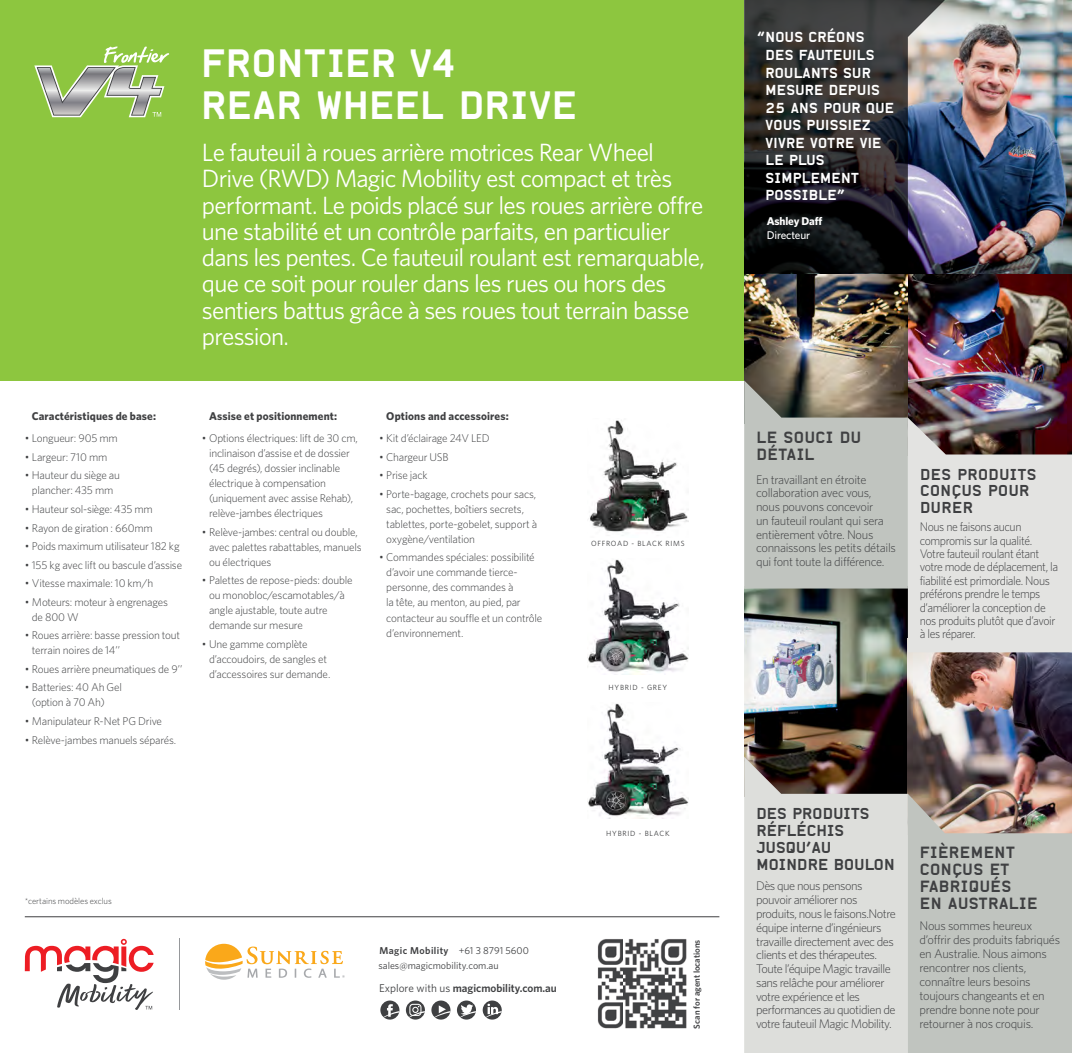
<style>
.page{position:relative;width:1072px;height:1053px;background:#fff}
.page>*{position:absolute;margin:0;border:0;box-sizing:border-box;transform-origin:0 0}
.t1{font:37.5px/41.2px "Alpha Headline";letter-spacing:-.03em;color:#fff}
.t2{font:25px/26.2px "Whitney";letter-spacing:-.035em;color:#fff}
.t3{font:15.38px/16.9px "Alpha Headline";letter-spacing:-.01em;color:#3f4042}
.t4{font:15px/16.9px "Alpha Headline";letter-spacing:-.03em;color:#3f4042}
.t5{font:15px/16.2px "Alpha Headline";letter-spacing:-.01em;color:#3f4042}
.t6{font:13.75px/17.5px "Alpha Headline";letter-spacing:-.025em;color:#fff}
.t7{font:300 12.5px/13.8px "Whitney";letter-spacing:-.035em;color:#3f4042}
.t8{font:300 12.5px/13.4px "Whitney";letter-spacing:-.035em;color:#3f4042;scale:.95 1}
.t9{font:300 11.25px/15px "Whitney";letter-spacing:-.02em;color:#3f4042}
.t10{font:700 11.25px "Whitney";letter-spacing:.01em;color:#3f4042}
.t11{font:600 11.25px "Whitney";color:#3f4042}
.t12{font:700 11.25px "Whitney";letter-spacing:-.015em;color:#fff}
.t13{font:500 11.25px "Whitney";letter-spacing:-.015em;color:#fff}
.t14{font:10px/15px "Whitney";color:#3f4042}
.t15{font:300 8.75px "Whitney";letter-spacing:-.01em;color:#3f4042}
.t16{font:600 8.75px "Whitney";color:#3f4042}
.t17{font:7.5px "Whitney";letter-spacing:.1em;color:#3f4042}
.s1{font-weight:600}
.s2{font-weight:400}
</style>
<div class="page">
<div style="left:0;top:0;width:745px;height:380px;background:#8dc63f"></div>
<img style="left:744px;top:652px;width:164px;height:104px">
<img style="left:908px;top:273px;width:164px;height:107px">
<img style="left:908px;top:652px;width:164px;height:141px">
<img style="left:744px;top:273px;width:164px;height:107px">
<img style="left:955px;top:0;width:117px;height:273px">
<img style="left:744px;top:380px;width:328px;height:272px">
<svg style="left:744px;top:756px;width:164px;height:296px;background:#c9c8c5"></svg>
<svg style="left:908px;top:793px;width:164px;height:259px;background:#bcbcb6"></svg>
<img style="left:744px;top:0;width:211px;height:273px">
<svg style="left:25px;top:938px;width:129px;height:72px"></svg>
<hr style="left:179px;top:938px;width:1px;height:71px;background:#96989b">
<svg style="left:406px;top:1000px;width:19px;height:19px"></svg>
<svg style="left:431px;top:1000px;width:19px;height:19px"></svg>
<svg style="left:457px;top:1000px;width:19px;height:19px"></svg>
<svg style="left:483px;top:1000px;width:19px;height:19px"></svg>
<svg style="left:380px;top:1000px;width:19px;height:19px"></svg>
<svg style="left:409px;top:1003px;width:16px;height:14px"></svg>
<svg style="left:434px;top:1005px;width:16px;height:12px"></svg>
<svg style="left:460px;top:1004px;width:16px;height:13px"></svg>
<svg style="left:486px;top:1003px;width:16px;height:14px"></svg>
<svg style="left:383px;top:1004px;width:16px;height:13px"></svg>
<img style="left:597px;top:939px;width:90px;height:90px">
<svg style="left:205px;top:943px;width:140px;height:36px"></svg>
<hr style="left:25px;top:916px;width:694px;height:1px;background:#3f4042">
<svg style="left:34px;top:47px;width:135px;height:70px"></svg>
<img style="left:590px;top:420px;width:99px;height:116px">
<img style="left:587px;top:559px;width:102px;height:115px">
<img style="left:587px;top:703px;width:102px;height:115px">
<h1 class="t1" style="left:200px;top:42px;width:379px">FRONTIER V4<br>REAR WHEEL DRIVE</h1>
<p class="t2" style="left:202px;top:138px;width:504px">Le fauteuil à roues arrière motrices Rear Wheel Drive (RWD) Magic Mobility est compact et très performant. Le poids placé sur les roues arrière offre une stabilité et un contrôle parfaits, en particulier dans les pentes. Ce fauteuil roulant est remarquable, que ce soit pour rouler dans les rues ou hors des sentiers battus grâce à ses roues tout terrain basse pression.</p>
<p class="t10" style="left:32px;top:409px;width:126px">Caractéristiques de base:</p>
<p class="t9" style="left:25px;top:430px;width:94px">• Longueur: 905 mm</p>
<p class="t9" style="left:25px;top:449px;width:84px">• Largeur: 710 mm</p>
<p class="t9" style="left:25px;top:467px;width:97px;text-align:center">• Hauteur du siège au plancher: 435 mm</p>
<p class="t9" style="left:25px;top:501px;width:130px">• Hauteur sol-siège: 435 mm</p>
<p class="t9" style="left:25px;top:520px;width:130px">• Rayon de giration : 660mm</p>
<p class="t9" style="left:25px;top:538px;width:156px">• Poids maximum utilisateur 182 kg</p>
<p class="t9" style="left:25px;top:557px;width:159px">• 155 kg avec lift ou bascule d’assise</p>
<p class="t9" style="left:25px;top:575px;width:130px">• Vitesse maximale: 10 km/h</p>
<p class="t9" style="left:32px;top:594px;width:138px;text-indent:-7px">• Moteurs: moteur à engrenages de 800 W</p>
<p class="t9" style="left:32px;top:627px;width:150px;text-indent:-7px">• Roues arrière: basse pression tout terrain noires de 14’’</p>
<p class="t9" style="left:25px;top:661px;width:159px">• Roues arrière pneumatiques de 9’’</p>
<p class="t9" style="left:32px;top:679px;width:92px;text-indent:-7px">• Batteries: 40 Ah Gel (option à 70 Ah)</p>
<p class="t9" style="left:25px;top:713px;width:139px">• Manipulateur R-Net PG Drive</p>
<p class="t9" style="left:25px;top:731px;width:153px">• Relève-jambes manuels séparés.</p>
<p class="t10" style="left:209px;top:408px;width:130px">Assise et positionnement:</p>
<p class="t9" style="left:209px;top:430px;width:150px;text-indent:-7px">• Options électriques: lift de 30 cm, inclinaison d’assise et de dossier (45 degrés), dossier inclinable électrique à compensation (uniquement avec assise Rehab), relève-jambes électriques</p>
<p class="t9" style="left:209px;top:524px;width:154px;text-indent:-7px">• Relève-jambes: central ou double, avec palettes rabattables, manuels ou électriques</p>
<p class="t9" style="left:209px;top:572px;width:145px;text-indent:-7px">• Palettes de repose-pieds: double ou monobloc/escamotables/à angle ajustable, toute autre demande sur mesure</p>
<p class="t9" style="left:209px;top:636px;width:123px;text-indent:-7px">• Une gamme complète d’accoudoirs, de sangles et d’accessoires sur demande.</p>
<p class="t10" style="left:386px;top:408px;width:124px">Options and accessoires:</p>
<p class="t9" style="left:379px;top:430px;width:112px">• Kit d’éclairage 24V LED</p>
<p class="t9" style="left:379px;top:449px;width:71px">• Chargeur USB</p>
<p class="t9" style="left:379px;top:467px;width:50px">• Prise jack</p>
<p class="t9" style="left:386px;top:486px;width:153px;text-indent:-7px">• Porte-bagage, crochets pour sacs, sac, pochettes, boîtiers secrets, tablettes, porte-gobelet, support à oxygène/ventilation</p>
<p class="t9" style="left:386px;top:549px;width:157px;text-indent:-7px">• Commandes spéciales: possibilité d’avoir une commande tierce&shy;personne, des commandes à<br>la tête, au menton, au pied, par contacteur au souffle et un contrôle d’environnement.</p>
<p class="t17" style="left:591px;top:538px;width:95px">OFFROAD - BLACK RIMS</p>
<p class="t17" style="left:608px;top:682px;width:60px">HYBRID - GREY</p>
<p class="t15" style="left:25px;top:895px;width:88px">*certains modèles exclus</p>
<p class="t14" style="left:378px;top:942px;width:152px"><span class="s1">Magic Mobility</span> +61 3 8791 5600 sales@magicmobility.com.au</p>
<p class="t11" style="left:379px;top:980px;width:179px"><span class="s2">Explore with us</span> magicmobility.com.au</p>
<p class="t17" style="left:606px;top:828px;width:65px">HYBRID - BLACK</p>
<p class="t16" style="left:691px;top:1028px;width:90px;rotate:-90deg">Scan for agent locations</p>
<p class="t6" style="left:765px;top:28px;width:131px;text-indent:-8px">“NOUS CRÉONS<br>DES FAUTEUILS<br>ROULANTS SUR<br>MESURE DEPUIS<br>25 ANS POUR QUE<br>VOUS PUISSIEZ<br>VIVRE VOTRE VIE<br>LE PLUS<br>SIMPLEMENT<br>POSSIBLE”</p>
<p class="t12" style="left:767px;top:213px;width:57px">Ashley Daff</p>
<p class="t13" style="left:767px;top:227px;width:45px">Directeur</p>
<h3 class="t3" style="left:756px;top:429px;width:107px">LE SOUCI DU<br>DÉTAIL</h3>
<p class="t7" style="left:756px;top:472px;width:141px">En travaillant en étroite collaboration avec vous, nous pouvons concevoir<br>un fauteuil roulant qui sera entièrement vôtre. Nous connaissons les petits détails qui font toute la différence.</p>
<h3 class="t5" style="left:920px;top:466px;width:118px">DES PRODUITS<br>CONÇUS POUR<br>DURER</h3>
<p class="t8" style="left:920px;top:519px;width:147px">Nous ne faisons aucun compromis sur la qualité.<br>Votre fauteuil roulant étant votre mode de déplacement, la fiabilité est primordiale. Nous préférons prendre le temps d’améliorer la conception de nos produits plutôt que d’avoir à les réparer.</p>
<h3 class="t4" style="left:756px;top:804px;width:140px">DES PRODUITS<br>RÉFLÉCHIS<br>JUSQU’AU<br>MOINDRE BOULON</h3>
<p class="t7" style="left:756px;top:878px;width:141px">Dès que nous pensons pouvoir améliorer nos produits, nous le faisons.Notre équipe interne d’ingénieurs travaille directement avec des clients et des thérapeutes.<br>Toute l’équipe Magic travaille sans relâche pour améliorer votre expérience et les performances au quotidien de votre fauteuil Magic Mobility.</p>
<h3 class="t3" style="left:919px;top:844px;width:120px">FIÈREMENT<br>CONÇUS ET<br>FABRIQUÉS<br>EN AUSTRALIE</h3>
<p class="t7" style="left:919px;top:918px;width:142px">Nous sommes heureux d’offrir des produits fabriqués en Australie. Nous aimons rencontrer nos clients, connaître leurs besoins toujours changeants et en prendre bonne note pour retourner à nos croquis.</p>
</div>
